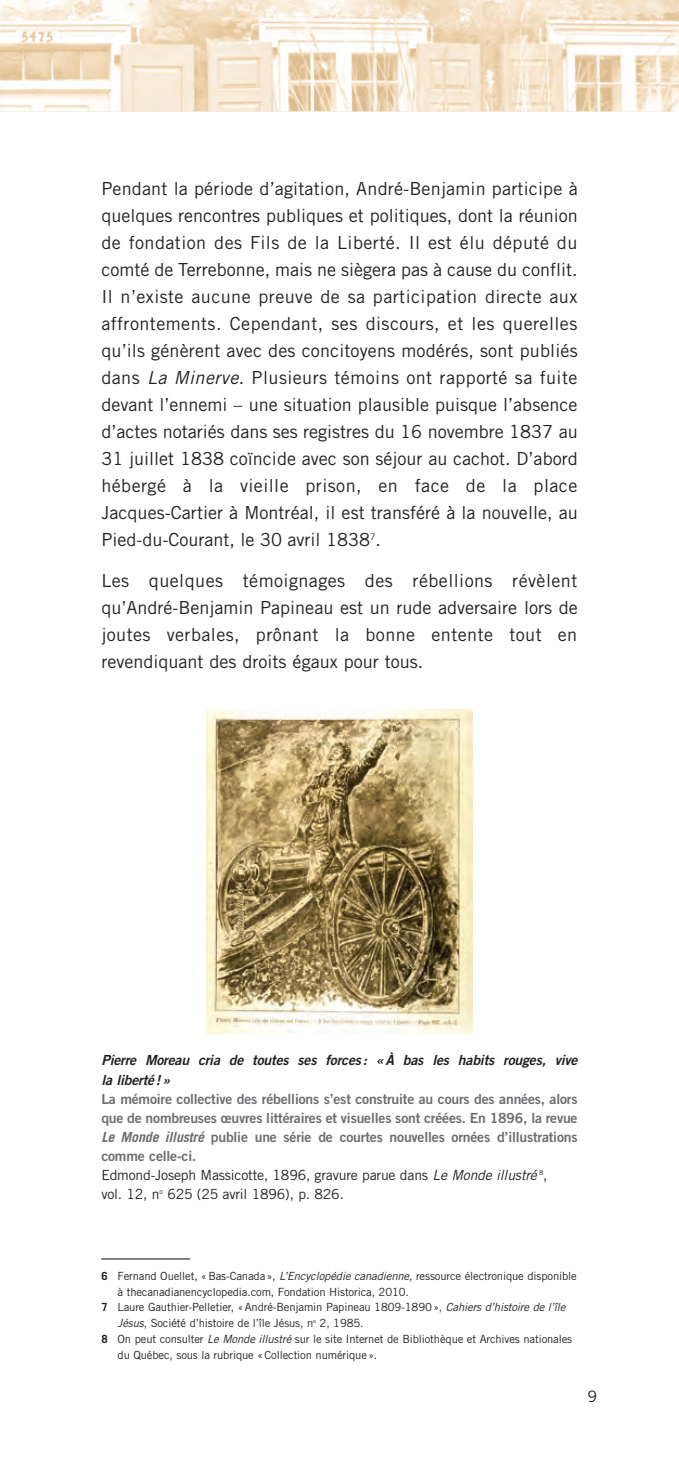
<style>
.page{position:relative;width:679px;height:1476px;background:#fff}
.page>*{position:absolute;margin:0;border:0;box-sizing:border-box;transform-origin:0 0}
.t1{font:18px/27px "Trade Gothic";color:#231f20;text-align:justify}
.t2{font:15.75px "Trade Gothic";color:#231f20}
.t3{font:13.95px/19.1px "Trade Gothic Bold Two";letter-spacing:-.01em;color:#6c6d70;text-align:justify}
.t4{font:13.95px/19.1px "Trade Gothic";letter-spacing:-.01em;color:#231f20}
.t5{font:italic 13.95px/19.1px "Trade Gothic Bold Two";letter-spacing:-.01em;color:#231f20}
.t6{font:11.25px "Trade Gothic";letter-spacing:-.01em;color:#231f20}
.s1{font-style:italic}
.s2{font-family:"Trade Gothic";font-weight:700;font-style:italic}
.s3{font-weight:700}
</style>
<div class="page">
<hr style="left:101px;top:1258px;width:89px;height:1px;background:#231f20">
<img style="left:206px;top:709px;width:266px;height:324px">
<img style="left:0;top:0;width:678px;height:111px">
<p class="t1" style="left:101px;top:177px;width:478px">Pendant la période d’agitation, André-Benjamin participe à quelques rencontres publiques et politiques, dont la réunion de fondation des Fils de la Liberté. Il est élu député du comté de Terrebonne, mais ne siègera pas à cause du conflit.<br>Il n’existe aucune preuve de sa participation directe aux affrontements. Cependant, ses discours, et les querelles qu’ils génèrent avec des concitoyens modérés, sont publiés dans <span class="s1">La Minerve</span>. Plusieurs témoins ont rapporté sa fuite devant l’ennemi – une situation plausible puisque l’absence d’actes notariés dans ses registres du 16 novembre 1837 au 31 juillet 1838 coïncide avec son séjour au cachot. D’abord hébergé à la vieille prison, en face de la place Jacques-Cartier à Montréal, il est transféré à la nouvelle, au Pied-du-Courant, le 30 avril 1838<sup>7</sup>.</p>
<p class="t1" style="left:101px;top:569px;width:477px">Les quelques témoignages des rébellions révèlent qu’André-Benjamin Papineau est un rude adversaire lors de joutes verbales, prônant la bonne entente tout en revendiquant des droits égaux pour tous.</p>
<p class="t5" style="left:101px;top:1052px;width:477px">Pierre Moreau cria de toutes ses forces: «À bas les habits rouges, vive la liberté!»</p>
<p class="t3" style="left:101px;top:1090px;width:477px">La mémoire collective des rébellions s’est construite au cours des années, alors que de nombreuses œuvres littéraires et visuelles sont créées. En 1896, la revue <span class="s2">Le Monde illustré</span> publie une série de courtes nouvelles ornées d’illustrations comme celle-ci.</p>
<p class="t4" style="left:101px;top:1167px;width:447px">Edmond-Joseph Massicotte, 1896, gravure parue dans <span class="s1">Le Monde illustré</span> <sup>8</sup>, vol. 12, n<sup>o</sup> 625 (25 avril 1896), p. 826.</p>
<p class="t6" style="left:101px;top:1271px;width:477px"><span class="s3">6</span> Fernand Ouellet, «Bas-Canada», <span class="s1">L’Encyclopédie canadienne</span>, ressource électronique disponible</p>
<p class="t6" style="left:117px;top:1287px;width:293px">à thecanadianencyclopedia.com, Fondation Historica, 2010.</p>
<p class="t6" style="left:101px;top:1303px;width:465px"><span class="s3">7</span> Laure Gauthier-Pelletier, «André-Benjamin Papineau 1809-1890», <span class="s1">Cahiers d’histoire de l’île</span></p>
<p class="t6" style="left:117px;top:1318px;width:247px"><span class="s1">Jésus</span>, Société d’histoire de l’île Jésus, n<sup>o</sup> 2, 1985.</p>
<p class="t6" style="left:101px;top:1334px;width:472px"><span class="s3">8</span> On peut consulter <span class="s1">Le Monde illustré</span> sur le site Internet de Bibliothèque et Archives nationales</p>
<p class="t6" style="left:117px;top:1350px;width:261px">du Québec, sous la rubrique «Collection numérique».</p>
<p class="t2" style="left:587px;top:1390px;width:11px">9</p>
</div>
